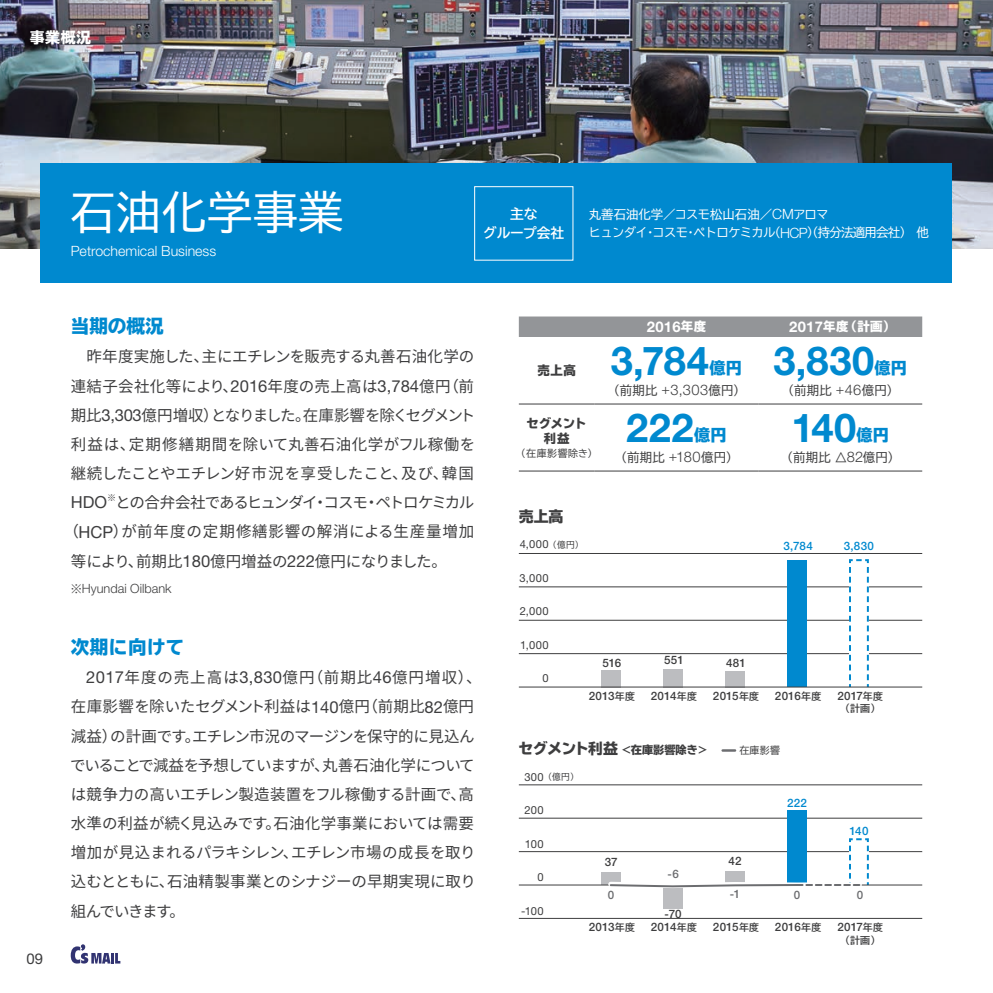
<style>
.page{position:relative;width:993px;height:993px;background:#fff}
.page>*{position:absolute;margin:0;border:0;box-sizing:border-box;transform-origin:0 0}
.t1{font:44.62px "TBUD Go Std";letter-spacing:.02em;color:#fff}
.t2{font:700 39.9px "Helvetica Neue";letter-spacing:.015em;color:#0089cf}
.t3{font:800 18.55px "TBUD Go Std";letter-spacing:.015em;color:#0089cf}
.a{font:16.62px "Helvetica Neue";color:#3e3e3f}
.t4{font:800 16.1px "TBUD Go Std";letter-spacing:.025em;color:#0089cf}
.a-2{font:15.58px/29.2px "Noto Sans CJ Kjp";letter-spacing:-.01em;color:#3e3e3f}
.a-3{font:15.58px "Noto Sans CJ Kjp";letter-spacing:.05em;color:#3e3e3f}
.a-4{font:15.58px "Noto Sans CJ Kjp";letter-spacing:-.085em;color:#3e3e3f}
.t5{font:800 14.88px "TBUD Go Std";color:#fff}
.t6{font:800 14.88px "TBUD Go Std";color:#3e3e3f}
.t7{font:14.88px "Helvetica Neue";color:#3e3e3f}
.t8{font:700 14.7px "Helvetica Neue";color:#fff}
.t9{font:300 14.17px "Helvetica Neue";color:#fff}
.t10{font:700 13.65px "TBUD Go Std";color:#fff}
.t11{font:300 12.78px "Helvetica Neue";color:#3e3e3f}
.t12{font:12.42px "TBUD Go Std";letter-spacing:.015em;color:#3e3e3f}
.t13{font:12.42px "TBUD Go Std";letter-spacing:-.06em;color:#fff}
.t14{font:12.42px "TBUD Go Std";color:#fff}
.t15{font:800 12.42px "TBUD Go Std";color:#fff}
.t16{font:800 12.42px "TBUD Go Std";color:#3e3e3f}
.t17{font:500 11.55px "Helvetica Neue";letter-spacing:.01em;color:#3e3e3f}
.t18{font:500 11.55px "Helvetica Neue";letter-spacing:.02em;color:#0089cf}
.t19{font:500 11.55px "Helvetica Neue";color:#6c6d70}
.t20{font:500 11.38px "Helvetica Neue";color:#6c6d70}
.t21{font:11.2px "Helvetica Neue";letter-spacing:.035em;color:#3e3e3f}
.t22{font:800 11.2px "TBUD Go Std";color:#3e3e3f}
.t23{font:9.97px "TBUD Go Std";letter-spacing:.035em;color:#3e3e3f}
.t24{font:700 9.97px "TBUD Go Std";color:#3e3e3f}
.a-5{font:9.1px "Noto Sans CJ Kjp";color:#3e3e3f}
.t25{font:8.75px "TBUD Go Std";color:#3e3e3f}
.s1{font-family:"Helvetica Neue";font-weight:300;font-size:14.17px}
.s2{font-family:"Helvetica Neue";font-size:16.62px}
.s3{font-family:"TBUD Go Std";font-weight:400;font-size:11.2px}
.s4{font-family:"TBUD Go Std";font-weight:800;font-size:12.42px}
.s5{font-family:"Helvetica Neue";font-weight:700;font-size:14.7px}
.s6{font-size:38.15px}
.s7{font-family:"Helvetica Neue";font-weight:300;font-size:14.7px}
.s8{font-size:11.38px}
.s9{font-family:"TBUD Go Std";font-weight:700;font-size:9.97px}
.s10{font-size:14.88px}
.s11{font-size:11.55px}
</style>
<div class="page">
<img style="left:0;top:0;width:992px;height:248px">
<div style="left:41px;top:164px;width:910px;height:119px;background:#0089cf"></div>
<div style="left:474px;top:186px;width:99px;height:74px;border:1px solid #fff"></div>
<div style="left:518px;top:316px;width:403px;height:21px;background:#939598"></div>
<hr style="left:518px;top:403px;width:76px;height:1px;background:#3e3e3f">
<hr style="left:594px;top:403px;width:164px;height:1px;background:#3e3e3f">
<hr style="left:758px;top:403px;width:163px;height:1px;background:#3e3e3f">
<hr style="left:518px;top:470px;width:76px;height:1px;background:#3e3e3f">
<hr style="left:594px;top:470px;width:164px;height:1px;background:#3e3e3f">
<hr style="left:758px;top:470px;width:163px;height:1px;background:#3e3e3f">
<svg style="left:722px;top:749px;width:12px;height:2px"></svg>
<hr style="left:518px;top:653px;width:403px;height:1px;background:#3e3e3f">
<hr style="left:518px;top:619px;width:403px;height:1px;background:#3e3e3f">
<hr style="left:518px;top:586px;width:403px;height:1px;background:#3e3e3f">
<hr style="left:518px;top:553px;width:403px;height:1px;background:#3e3e3f">
<hr style="left:518px;top:917px;width:403px;height:1px;background:#3e3e3f">
<hr style="left:518px;top:851px;width:403px;height:1px;background:#3e3e3f">
<div style="left:662px;top:884px;width:20px;height:24px;background:#bcbdc0"></div>
<div style="left:600px;top:872px;width:20px;height:12px;background:#bcbdc0"></div>
<div style="left:724px;top:671px;width:20px;height:16px;background:#bcbdc0"></div>
<div style="left:662px;top:668px;width:20px;height:19px;background:#bcbdc0"></div>
<div style="left:600px;top:669px;width:20px;height:18px;background:#bcbdc0"></div>
<svg style="left:847px;top:559px;width:22px;height:129px"></svg>
<hr style="left:518px;top:784px;width:403px;height:1px;background:#3e3e3f">
<hr style="left:518px;top:817px;width:403px;height:1px;background:#3e3e3f">
<div style="left:786px;top:560px;width:20px;height:126px;background:#0089cf"></div>
<div style="left:786px;top:810px;width:20px;height:74px;background:#0089cf"></div>
<hr style="left:518px;top:884px;width:403px;height:1px;background:#3e3e3f">
<hr style="left:518px;top:686px;width:403px;height:1px;background:#3e3e3f">
<svg style="left:605px;top:837px;width:264px;height:53px"></svg>
<svg style="left:71px;top:944px;width:49px;height:19px"></svg>
<p class="t5" style="left:30px;top:29px;width:63px">事業概況</p>
<p class="t7" style="left:27px;top:949px;width:18px">09</p>
<p class="t1" style="left:71px;top:175px;width:274px">石油化学事業</p>
<p class="t9" style="left:71px;top:242px;width:147px">Petrochemical Business</p>
<p class="t10" style="left:510px;top:203px;width:29px">主な</p>
<p class="t10" style="left:483px;top:221px;width:83px">グループ会社</p>
<p class="t14" style="left:588px;top:204px;width:241px">丸善石油化学／コスモ松山石油／<span class="s1">CM</span>アロマ</p>
<p class="t13" style="left:588px;top:222px;width:341px">ヒュンダイ・コスモ・ペトロケミカル（<span class="s1">HCP</span>）（持分法適用会社）　他</p>
<p class="t3" style="left:71px;top:315px;width:95px">当期の概況</p>
<p class="a-2" style="left:71px;top:342px;width:406px;text-align:justify">　昨年度実施した、主にエチレンを販売する丸善石油化学の連結子会社化等により、<span class="s2">2016</span>年度の売上高は<span class="s2">3,784</span>億円（前期比<span class="s2">3,303</span>億円増収）となりました。在庫影響を除くセグメント利益は、定期修繕期間を除いて丸善石油化学がフル稼働を継続したことやエチレン好市況を享受したこと、及び、韓国</p>
<p class="a" style="left:71px;top:492px;width:38px">HDO</p>
<p class="a-5" style="left:107px;top:492px;width:11px">※</p>
<p class="a-4" style="left:116px;top:493px;width:360px">との合弁会社であるヒュンダイ・コスモ・ペトロケミカル</p>
<p class="a-3" style="left:63px;top:523px;width:412px">（<span class="s2">HCP</span>）が前年度の定期修繕影響の解消による生産量増加</p>
<p class="a-2" style="left:71px;top:546px;width:377px">等により、前期比<span class="s2">180</span>億円増益の<span class="s2">222</span>億円になりました。</p>
<p class="t11" style="left:71px;top:581px;width:102px"><span class="s3">※</span>Hyundai Oilbank</p>
<p class="t3" style="left:71px;top:636px;width:115px">次期に向けて</p>
<p class="a-2" style="left:70px;top:663px;width:413px;text-indent:16px"><span class="s2">2017</span>年度の売上高は<span class="s2">3,830</span>億円（前期比<span class="s2">46</span>億円増収）、在庫影響を除いたセグメント利益は<span class="s2">140</span>億円（前期比<span class="s2">82</span>億円減益）の計画です。エチレン市況のマージンを保守的に見込んでいることで減益を予想していますが、丸善石油化学については競争力の高いエチレン製造装置をフル稼働する計画で、高水準の利益が続く見込みです。石油化学事業においては需要増加が見込まれるパラキシレン、エチレン市場の成長を取り込むとともに、石油精製事業とのシナジーの早期実現に取り組んでいきます。</p>
<p class="t16" style="left:537px;top:363px;width:40px">売上高</p>
<p class="t16" style="left:526px;top:416px;width:62px">セグメント</p>
<p class="t16" style="left:543px;top:431px;width:27px">利益</p>
<p class="t23" style="left:515px;top:444px;width:83px">（在庫影響除き）</p>
<p class="t6" style="left:518px;top:507px;width:46px">売上高</p>
<p class="t8" style="left:646px;top:317px;width:61px">2016<span class="s4">年度</span></p>
<p class="t15" style="left:789px;top:320px;width:108px"><span class="s5">2017</span>年度（計画）</p>
<p class="t2" style="left:610px;top:335px;width:100px">3<span class="s6">,</span>784</p>
<p class="t4" style="left:709px;top:359px;width:34px">億円</p>
<p class="t12" style="left:607px;top:380px;width:140px">（前期比 <span class="s1">+</span><span class="s7">3</span><span class="s1">,</span><span class="s7">303</span>億円）</p>
<p class="t2" style="left:773px;top:335px;width:102px">3<span class="s6">,</span>830</p>
<p class="t4" style="left:874px;top:359px;width:34px">億円</p>
<p class="t12" style="left:781px;top:380px;width:119px">（前期比 <span class="s1">+</span><span class="s7">46</span>億円）</p>
<p class="t2" style="left:626px;top:402px;width:69px">222</p>
<p class="t4" style="left:693px;top:426px;width:34px">億円</p>
<p class="t12" style="left:614px;top:447px;width:125px">（前期比 <span class="s1">+</span><span class="s7">180</span>億円）</p>
<p class="t2" style="left:791px;top:402px;width:66px">140</p>
<p class="t4" style="left:856px;top:426px;width:34px">億円</p>
<p class="t12" style="left:780px;top:447px;width:120px">（前期比 △<span class="s7">82</span>億円）</p>
<p class="t25" style="left:548px;top:537px;width:37px">（億円）</p>
<p class="t21" style="left:519px;top:537px;width:30px">4,000</p>
<p class="t18" style="left:783px;top:539px;width:31px">3<span class="s8">,</span>784</p>
<p class="t21" style="left:519px;top:570px;width:30px">3,000</p>
<p class="t21" style="left:519px;top:604px;width:30px">2,000</p>
<p class="t21" style="left:520px;top:637px;width:30px">1,000</p>
<p class="t21" style="left:542px;top:671px;width:8px">0</p>
<p class="t17" style="left:602px;top:655px;width:20px">516</p>
<p class="t17" style="left:664px;top:653px;width:21px">551</p>
<p class="t17" style="left:726px;top:655px;width:21px">481</p>
<p class="t18" style="left:843px;top:539px;width:31px">3<span class="s8">,</span>830</p>
<p class="t17" style="left:588px;top:688px;width:48px">2013<span class="s9">年度</span></p>
<p class="t17" style="left:650px;top:688px;width:48px">2014<span class="s9">年度</span></p>
<p class="t17" style="left:712px;top:688px;width:48px">2015<span class="s9">年度</span></p>
<p class="t17" style="left:774px;top:688px;width:48px">2016<span class="s9">年度</span></p>
<p class="t17" style="left:837px;top:688px;width:47px">2017<span class="s9">年度</span></p>
<p class="t24" style="left:839px;top:700px;width:42px">（計画）</p>
<p class="t22" style="left:518px;top:743px;width:191px"><span class="s10">セグメント利益</span>＜在庫影響除き＞</p>
<p class="t23" style="left:739px;top:742px;width:42px">在庫影響</p>
<p class="t25" style="left:543px;top:769px;width:37px">（億円）</p>
<p class="t21" style="left:524px;top:769px;width:21px">300</p>
<p class="t21" style="left:524px;top:803px;width:21px">200</p>
<p class="t21" style="left:524px;top:836px;width:20px">100</p>
<p class="t21" style="left:537px;top:870px;width:8px">0</p>
<p class="t21" style="left:521px;top:903px;width:24px">-100</p>
<p class="t17" style="left:604px;top:855px;width:15px">37</p>
<p class="t20" style="left:667px;top:867px;width:13px">-<span class="s11">6</span></p>
<p class="t17" style="left:728px;top:854px;width:14px">42</p>
<p class="t19" style="left:607px;top:887px;width:8px">0</p>
<p class="t20" style="left:729px;top:887px;width:12px">-<span class="s11">1</span></p>
<p class="t17" style="left:664px;top:906px;width:19px"><span class="s8">-</span>70</p>
<p class="t18" style="left:786px;top:795px;width:21px">222</p>
<p class="t19" style="left:793px;top:887px;width:8px">0</p>
<p class="t18" style="left:849px;top:823px;width:21px">140</p>
<p class="t19" style="left:856px;top:887px;width:8px">0</p>
<p class="t17" style="left:588px;top:919px;width:48px">2013<span class="s9">年度</span></p>
<p class="t17" style="left:650px;top:919px;width:48px">2014<span class="s9">年度</span></p>
<p class="t17" style="left:712px;top:919px;width:48px">2015<span class="s9">年度</span></p>
<p class="t17" style="left:774px;top:919px;width:48px">2016<span class="s9">年度</span></p>
<p class="t17" style="left:837px;top:919px;width:47px">2017<span class="s9">年度</span></p>
<p class="t24" style="left:839px;top:931px;width:42px">（計画）</p>
</div>
